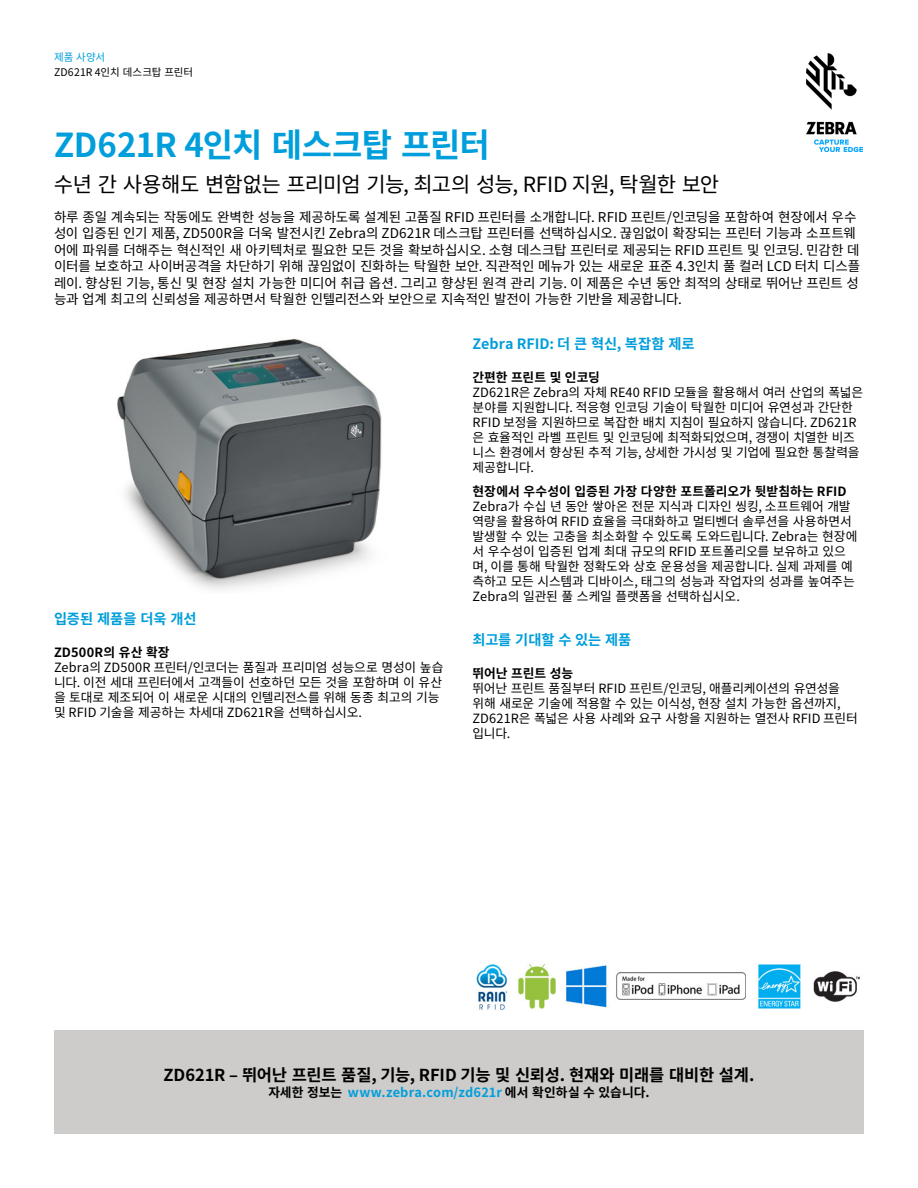
<style>
.page{position:relative;width:918px;height:1188px;background:#fff}
.page>*{position:absolute;margin:0;border:0;box-sizing:border-box;transform-origin:0 0}
.t1{font:700 33px "Noto Sans CJ Kkr";letter-spacing:-.02em;color:#009edb}
.t2{font:21px "Noto Sans CJ Kkr";letter-spacing:-.035em;color:#000}
.t3{font:700 16.5px "Noto Sans CJ Kkr";letter-spacing:-.01em;color:#000}
.t4{font:700 14.25px "Noto Sans CJ Kkr";color:#009edb}
.t5{font:13.5px/16.5px "Noto Sans CJ Kkr";letter-spacing:-.015em;color:#000}
.t6{font:12.75px/15px "Noto Sans CJ Kkr";letter-spacing:-.005em;color:#000}
.t7{font:700 12.75px "Noto Sans CJ Kkr";letter-spacing:.01em;color:#000}
.t8{font:700 12.75px "Noto Sans CJ Kkr";letter-spacing:.01em;color:#009edb}
.t9{font:10.5px "Noto Sans CJ Kkr";letter-spacing:.005em;color:#000}
.t10{font:10.5px "Noto Sans CJ Kkr";color:#009edb}
.s1{color:#000}
</style>
<div class="page">
<img style="left:806px;top:54px;width:56px;height:97px">
<div style="left:54px;top:1031px;width:810px;height:103px;background:#cdccca"></div>
<img style="left:476px;top:963px;width:384px;height:48px">
<img style="left:117px;top:339px;width:265px;height:251px">
<p class="t10" style="left:54px;top:52px;width:53px">제품 사양서</p>
<p class="t9" style="left:54px;top:66px;width:141px">ZD621R 4인치 데스크탑 프린터</p>
<h1 class="t1" style="left:54px;top:127px;width:437px">ZD621R 4인치 데스크탑 프린터</h1>
<h2 class="t2" style="left:54px;top:172px;width:667px">수년 간 사용해도 변함없는 프리미엄 기능, 최고의 성능, RFID 지원, 탁월한 보안</h2>
<p class="t5" style="left:54px;top:209px;width:808px">하루 종일 계속되는 작동에도 완벽한 성능을 제공하도록 설계된 고품질 RFID 프린터를 소개합니다. RFID 프린트/인코딩을 포함하여 현장에서 우수 성이 입증된 인기 제품, ZD500R을 더욱 발전시킨 Zebra의 ZD621R 데스크탑 프린터를 선택하십시오. 끊임없이 확장되는 프린터 기능과 소프트웨 어에 파워를 더해주는 혁신적인 새 아키텍처로 필요한 모든 것을 확보하십시오. 소형 데스크탑 프린터로 제공되는 RFID 프린트 및 인코딩. 민감한 데 이터를 보호하고 사이버공격을 차단하기 위해 끊임없이 진화하는 탁월한 보안. 직관적인 메뉴가 있는 새로운 표준 4.3인치 풀 컬러 LCD 터치 디스플 레이. 향상된 기능, 통신 및 현장 설치 가능한 미디어 취급 옵션. 그리고 향상된 원격 관리 기능. 이 제품은 수년 동안 최적의 상태로 뛰어난 프린트 성 능과 업계 최고의 신뢰성을 제공하면서 탁월한 인텔리전스와 보안으로 지속적인 발전이 가능한 기반을 제공합니다.</p>
<p class="t4" style="left:54px;top:611px;width:144px">입증된 제품을 더욱 개선</p>
<p class="t7" style="left:54px;top:646px;width:117px">ZD500R의 유산 확장</p>
<p class="t6" style="left:54px;top:661px;width:391px">Zebra의 ZD500R 프린터/인코더는 품질과 프리미엄 성능으로 명성이 높습 니다. 이전 세대 프린터에서 고객들이 선호하던 모든 것을 포함하며 이 유산 을 토대로 제조되어 이 새로운 시대의 인텔리전스를 위해 동종 최고의 기능 및 RFID 기술을 제공하는 차세대 ZD621R을 선택하십시오.</p>
<p class="t4" style="left:472px;top:336px;width:224px">Zebra RFID: 더 큰 혁신, 복잡함 제로</p>
<p class="t7" style="left:472px;top:371px;width:129px">간편한 프린트 및 인코딩</p>
<p class="t6" style="left:472px;top:385px;width:392px">ZD621R은 Zebra의 자체 RE40 RFID 모듈을 활용해서 여러 산업의 폭넓은 분야를 지원합니다. 적응형 인코딩 기술이 탁월한 미디어 유연성과 간단한 RFID 보정을 지원하므로 복잡한 배치 지침이 필요하지 않습니다. ZD621R 은 효율적인 라벨 프린트 및 인코딩에 최적화되었으며, 경쟁이 치열한 비즈 니스 환경에서 향상된 추적 기능, 상세한 가시성 및 기업에 필요한 통찰력을 제공합니다.</p>
<p class="t7" style="left:472px;top:484px;width:376px">현장에서 우수성이 입증된 가장 다양한 포트폴리오가 뒷받침하는 RFID</p>
<p class="t6" style="left:472px;top:499px;width:386px">Zebra가 수십 년 동안 쌓아온 전문 지식과 디자인 씽킹, 소프트웨어 개발 역량을 활용하여 RFID 효율을 극대화하고 멀티벤더 솔루션을 사용하면서 발생할 수 있는 고충을 최소화할 수 있도록 도와드립니다. Zebra는 현장에 서 우수성이 입증된 업계 최대 규모의 RFID 포트폴리오를 보유하고 있으 며, 이를 통해 탁월한 정확도와 상호 운용성을 제공합니다. 실제 과제를 예 측하고 모든 시스템과 디바이스, 태그의 성능과 작업자의 성과를 높여주는 Zebra의 일관된 풀 스케일 플랫폼을 선택하십시오.</p>
<p class="t4" style="left:472px;top:632px;width:160px">최고를 기대할 수 있는 제품</p>
<p class="t7" style="left:472px;top:666px;width:102px">뛰어난 프린트 성능</p>
<p class="t6" style="left:472px;top:681px;width:387px">뛰어난 프린트 품질부터 RFID 프린트/인코딩, 애플리케이션의 유연성을 위해 새로운 기술에 적용할 수 있는 이식성, 현장 설치 가능한 옵션까지,<br>ZD621R은 폭넓은 사용 사례와 요구 사항을 지원하는 열전사 RFID 프린터 입니다.</p>
<p class="t3" style="left:163px;top:1066px;width:593px">ZD621R – 뛰어난 프린트 품질, 기능, RFID 기능 및 신뢰성. 현재와 미래를 대비한 설계.</p>
<p class="t8" style="left:269px;top:1085px;width:382px"><span class="s1">자세한 정보는</span> www.zebra.com/zd621r <span class="s1">에서 확인하실 수 있습니다.</span></p>
</div>
